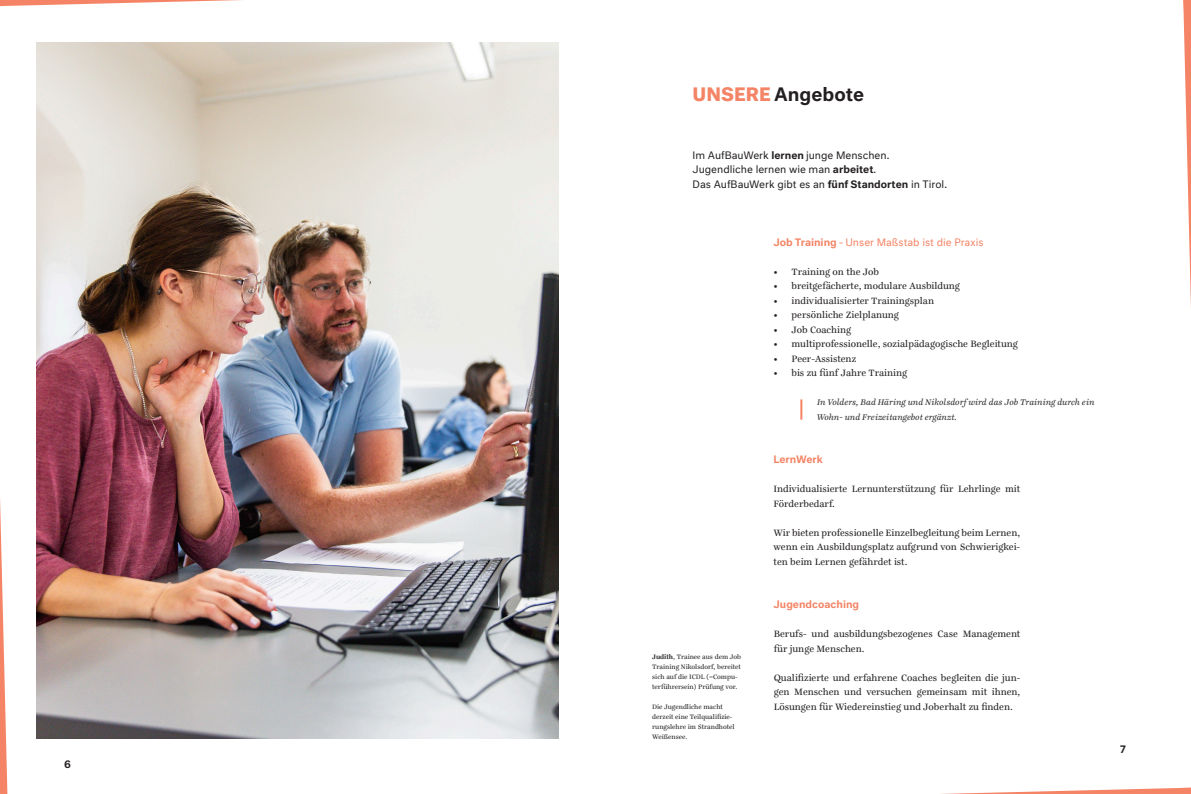
<style>
.page{position:relative;width:1191px;height:794px;background:#fff}
.page>*{position:absolute;margin:0;border:0;box-sizing:border-box;transform-origin:0 0}
.Überschrift_2{font:500 18px "Neutral";color:#231f20}
.Fließtext{font:10px/14.5px "Ingeborg";color:#231f20}
.Überschrift_schwarz{font:10px "Neutral";color:#231f20}
.Überschrift_orange_M{font:10px "Neutral";color:#f48465}
.Überschrift_orange_M-2{font:500 10px "Neutral";color:#f48465}
.t1{font:500 10px "Neutral";color:#231f20}
.Infotext_kurisv{font:italic 9px/14.5px "Ingeborg";color:#231f20}
.Infotext{font:7px/10px "Ingeborg";color:#231f20}
.s1{font-weight:700;color:#f48465}
.s2{font-weight:500}
.s3{font-weight:700}
</style>
<div class="page">
<svg style="left:1183px;top:0;width:8px;height:307px"></svg>
<svg style="left:0;top:0;width:242px;height:6px"></svg>
<svg style="left:0;top:499px;width:8px;height:295px"></svg>
<svg style="left:941px;top:787px;width:250px;height:7px"></svg>
<hr style="left:800px;top:399px;width:2px;height:21px;background:#f48465">
<img style="left:37px;top:43px;width:521px;height:695px">
<p class="t1" style="left:64px;top:757px;width:8px">6</p>
<p class="Überschrift_2" style="left:692px;top:82px;width:173px"><span class="s1">UNSERE</span> Angebote</p>
<p class="Überschrift_schwarz" style="left:692px;top:148px;width:198px">Im AufBauWerk <span class="s2">lernen</span> junge Menschen.</p>
<p class="Überschrift_schwarz" style="left:692px;top:163px;width:185px">Jugendliche lernen wie man <span class="s2">arbeitet</span>.</p>
<p class="Überschrift_schwarz" style="left:692px;top:177px;width:256px">Das AufBauWerk gibt es an <span class="s2">fünf Standorten</span> in Tirol.</p>
<p class="Überschrift_orange_M" style="left:773px;top:235px;width:212px"><span class="s2">Job Training</span> - Unser Maßstab ist die Praxis</p>
<p class="Fließtext" style="left:773px;top:264px;width:107px">• Training on the Job</p>
<p class="Fließtext" style="left:773px;top:278px;width:188px">• breitgefächerte, modulare Ausbildung</p>
<p class="Fließtext" style="left:773px;top:293px;width:162px">• individualisierter Trainingsplan</p>
<p class="Fließtext" style="left:773px;top:307px;width:127px">• persönliche Zielplanung</p>
<p class="Fließtext" style="left:773px;top:322px;width:79px">• Job Coaching</p>
<p class="Fließtext" style="left:773px;top:336px;width:246px">• multiprofessionelle, sozialpädagogische Begleitung</p>
<p class="Fließtext" style="left:773px;top:351px;width:84px">• Peer-Assistenz</p>
<p class="Fließtext" style="left:773px;top:365px;width:135px">• bis zu fünf Jahre Training</p>
<p class="Infotext_kurisv" style="left:817px;top:395px;width:279px">In Volders, Bad Häring und Nikolsdorf wird das Job Training durch ein<br>Wohn- und Freizeitangebot ergänzt.</p>
<p class="Überschrift_orange_M-2" style="left:773px;top:453px;width:51px">LernWerk</p>
<p class="Fließtext" style="left:773px;top:481px;width:248px">Individualisierte Lernunterstützung für Lehrlinge mit<br>Förderbedarf.</p>
<p class="Fließtext" style="left:773px;top:525px;width:248px;text-align:justify">Wir bieten professionelle Einzelbegleitung beim Lernen, wenn ein Ausbildungsplatz aufgrund von Schwierigkei&shy;ten beim Lernen gefährdet ist.</p>
<p class="Infotext" style="left:652px;top:651px;width:90px"><span class="s3">Judith</span>, Trainee aus dem Job<br>Training Nikolsdorf, bereitet sich auf die ICDL (=Compu&shy;terführersein) Prüfung vor.</p>
<p class="Infotext" style="left:652px;top:701px;width:84px">Die Jugendliche macht derzeit eine Teilqualifizie&shy;rungslehre im Strandhotel<br>Weißensee.</p>
<p class="Überschrift_orange_M-2" style="left:773px;top:598px;width:87px">Jugendcoaching</p>
<p class="Fließtext" style="left:773px;top:626px;width:248px">Berufs- und ausbildungsbezogenes Case Management für junge Menschen.</p>
<p class="Fließtext" style="left:773px;top:670px;width:248px;text-align:justify">Qualifizierte und erfahrene Coaches begleiten die jun&shy;gen Menschen und versuchen gemeinsam mit ihnen, Lösungen für Wiedereinstieg und Joberhalt zu finden.</p>
<p class="t1" style="left:1120px;top:743px;width:7px">7</p>
</div>
